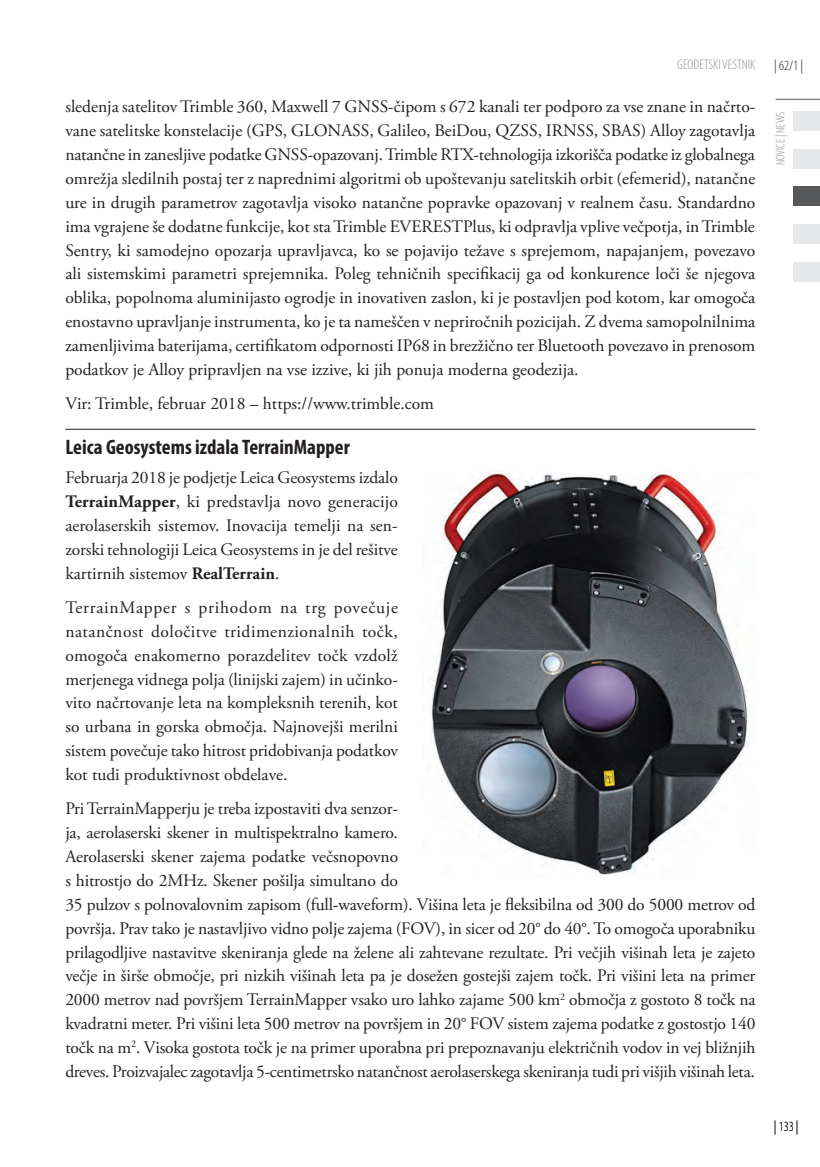
<style>
.page{position:relative;width:820px;height:1167px;background:#fff}
.page>*{position:absolute;margin:0;border:0;box-sizing:border-box;transform-origin:0 0}
.t1{font:700 condensed 21px "Myriad Pro";color:#231f20}
.t2{font:17.5px/24px "Adobe Garamond Pro";letter-spacing:-.01em;color:#231f20;text-align:justify}
.t3{font:300 condensed 14px "Myriad Pro";color:#939598}
.t4{font:300 condensed 14px "Myriad Pro";color:#231f20}
.t5{font:300 condensed 12.25px "Myriad Pro";color:#939598}
.s1{font-weight:700}
</style>
<div class="page">
<hr style="left:775px;top:99px;width:44px;height:1px;background:#57585a">
<div style="left:793px;top:224px;width:26px;height:20px;background:#e6e7e9"></div>
<div style="left:793px;top:261px;width:26px;height:20px;background:#e6e7e9"></div>
<div style="left:793px;top:111px;width:26px;height:20px;background:#e6e7e9"></div>
<div style="left:793px;top:186px;width:26px;height:20px;background:#57585a"></div>
<div style="left:793px;top:149px;width:26px;height:20px;background:#e6e7e9"></div>
<hr style="left:65px;top:429px;width:690px;height:1px;background:#231f20">
<img style="left:430px;top:471px;width:320px;height:404px">
<p class="t3" style="left:677px;top:56px;width:80px">GEODETSKI VESTNIK</p>
<p class="t4" style="left:774px;top:57px;width:30px">| 62/1 |</p>
<p class="t5" style="left:773px;top:165px;width:55px;rotate:-90deg">NOVICE | NEWS</p>
<p class="t2" style="left:65px;top:95px;width:691px">sledenja satelitov Trimble 360, Maxwell 7 GNSS-čipom s 672 kanali ter podporo za vse znane in načrto&shy;vane satelitske konstelacije (GPS, GLONASS, Galileo, BeiDou, QZSS, IRNSS, SBAS) Alloy zagotavlja natančne in zanesljive podatke GNSS-opazovanj. Trimble RTX-tehnologija izkorišča podatke iz globalnega omrežja sledilnih postaj ter z naprednimi algoritmi ob upoštevanju satelitskih orbit (efemerid), natančne ure in drugih parametrov zagotavlja visoko natančne popravke opazovanj v realnem času. Standardno ima vgrajene še dodatne funkcije, kot sta Trimble EVERESTPlus, ki odpravlja vplive večpotja, in Trimble Sentry, ki samodejno opozarja upravljavca, ko se pojavijo težave s sprejemom, napajanjem, povezavo ali sistemskimi parametri sprejemnika. Poleg tehničnih specifikacij ga od konkurence loči še njegova oblika, popolnoma aluminijasto ogrodje in inovativen zaslon, ki je postavljen pod kotom, kar omogoča enostavno upravljanje instrumenta, ko je ta nameščen v nepriročnih pozicijah. Z dvema samopolnilnima zamenljivima baterijama, certifikatom odpornosti IP68 in brezžično ter Bluetooth povezavo in prenosom podatkov je Alloy pripravljen na vse izzive, ki jih ponuja moderna geodezija.</p>
<p class="t2" style="left:65px;top:392px;width:370px">Vir: Trimble, februar 2018 – https://www.trimble.com</p>
<p class="t1" style="left:65px;top:434px;width:286px">Leica Geosystems izdala TerrainMapper</p>
<p class="t2" style="left:65px;top:466px;width:334px">Februarja 2018 je podjetje Leica Geosystems izdalo <span class="s1">TerrainMapper</span>, ki predstavlja novo generacijo aerolaserskih sistemov. Inovacija temelji na sen&shy;zorski tehnologiji Leica Geosystems in je del rešitve kartirnih sistemov <span class="s1">RealTerrain</span>.</p>
<p class="t2" style="left:65px;top:595px;width:334px">TerrainMapper s prihodom na trg povečuje natančnost določitve tridimenzionalnih točk, omogoča enakomerno porazdelitev točk vzdolž merjenega vidnega polja (linijski zajem) in učinko&shy;vito načrtovanje leta na kompleksnih terenih, kot so urbana in gorska območja. Najnovejši merilni sistem povečuje tako hitrost pridobivanja podatkov kot tudi produktivnost obdelave.</p>
<p class="t2" style="left:65px;top:797px;width:691px;text-align:left">Pri TerrainMapperju je treba izpostaviti dva senzor-<br>ja, aerolaserski skener in multispektralno kamero.<br>Aerolaserski skener zajema podatke večsnopovno<br>s hitrostjo do 2MHz. Skener pošilja simultano do<br>35 pulzov s polnovalovnim zapisom (full-waveform). Višina leta je fleksibilna od 300 do 5000 metrov od površja. Prav tako je nastavljivo vidno polje zajema (FOV), in sicer od 20° do 40°. To omogoča uporabniku prilagodljive nastavitve skeniranja glede na želene ali zahtevane rezultate. Pri večjih višinah leta je zajeto večje in širše območje, pri nizkih višinah leta pa je dosežen gostejši zajem točk. Pri višini leta na primer 2000 metrov nad površjem TerrainMapper vsako uro lahko zajame 500 km<sup>2</sup> območja z gostoto 8 točk na kvadratni meter. Pri višini leta 500 metrov na površjem in 20° FOV sistem zajema podatke z gostostjo 140 točk na m<sup>2</sup>. Visoka gostota točk je na primer uporabna pri prepoznavanju električnih vodov in vej bližnjih dreves. Proizvajalec zagotavlja 5-centimetrsko natančnost aerolaserskega skeniranja tudi pri višjih višinah leta.</p>
<p class="t4" style="left:773px;top:1117px;width:26px">| 133 |</p>
</div>
